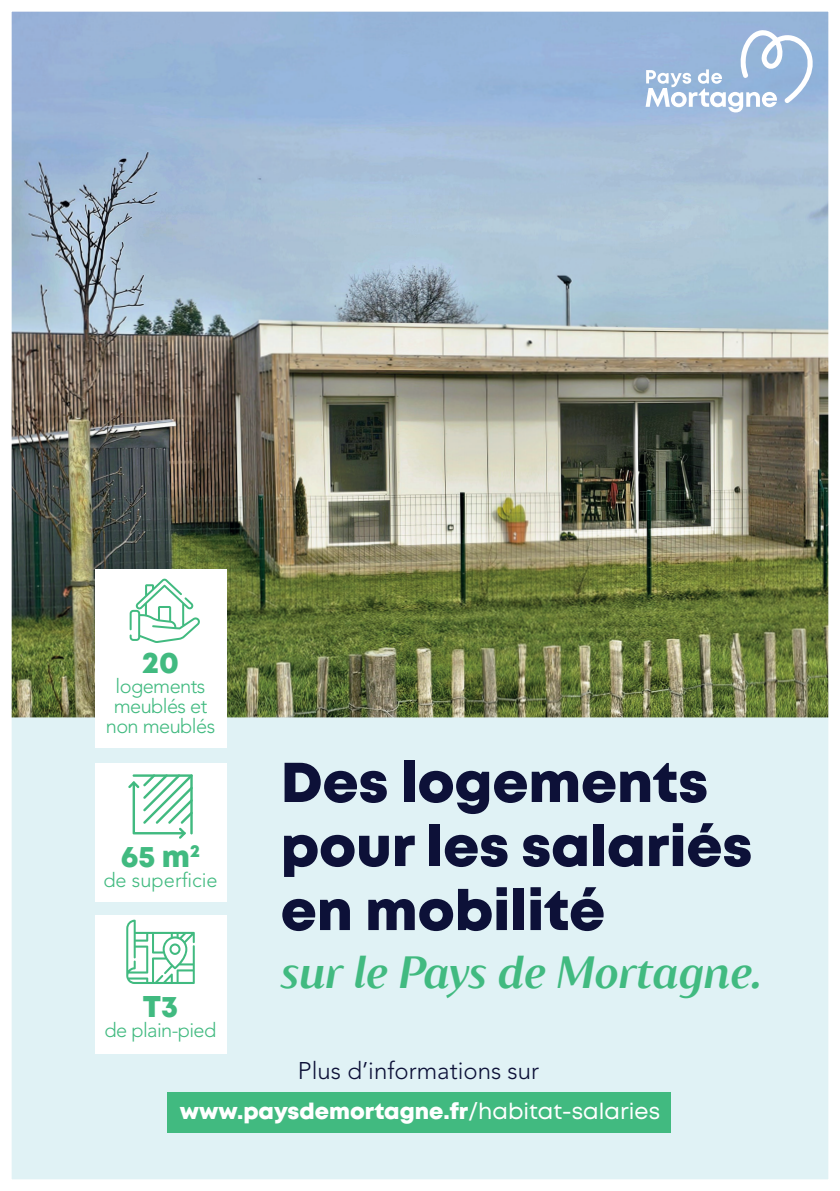
<style>
.page{position:relative;width:840px;height:1191px;background:#fff}
.page>*{position:absolute;margin:0;border:0;box-sizing:border-box;transform-origin:0 0}
.t1{font:800 56px/64px "Mont";color:#0d1138}
.t2{font:italic 700 44px "Blacker Sans Text Trial";color:#41ba80}
.t3{font:800 30px "Mont";color:#41ba80}
.t4{font:300 24px "Avenir LT Std";color:#0d1138}
.t5{font:800 22.2px "Mont";color:#fff}
.t6{font:300 20px/20px "Avenir LT Std";letter-spacing:-.03em;color:#41ba80;text-align:center}
.t7{font:300 20px "Avenir LT Std";color:#41ba80}
.s1{font-weight:400}
</style>
<div class="page">
<img style="left:11px;top:11px;width:818px;height:1169px">
<div style="left:94px;top:914px;width:132px;height:139px;background:#fff"></div>
<div style="left:94px;top:763px;width:132px;height:138px;background:#fff"></div>
<div style="left:94px;top:568px;width:132px;height:179px;background:#fff"></div>
<svg style="left:129px;top:578px;width:71px;height:65px"></svg>
<svg style="left:126px;top:919px;width:69px;height:65px"></svg>
<svg style="left:128px;top:774px;width:65px;height:64px"></svg>
<h3 class="t3" style="left:142px;top:642px;width:38px">20</h3>
<p class="t6" style="left:106px;top:675px;width:111px">logements meublés et non meublés</p>
<h3 class="t3" style="left:121px;top:837px;width:80px">65 m<sup>2</sup></h3>
<p class="t7" style="left:103px;top:868px;width:116px">de superficie</p>
<h3 class="t3" style="left:143px;top:987px;width:37px">T3</h3>
<p class="t6" style="left:105px;top:1020px;width:113px">de plain-pied</p>
<h1 class="t1" style="left:281px;top:751px;width:473px">Des logements pour les salariés en mobilité</h1>
<h2 class="t2" style="left:281px;top:943px;width:482px">sur le Pays de Mortagne.</h2>
<p class="t4" style="left:298px;top:1056px;width:242px">Plus d’informations sur</p>
<p class="t5" style="left:180px;top:1096px;width:481px">www.paysdemortagne.fr<span class="s1">/habitat-salaries</span></p>
</div>
